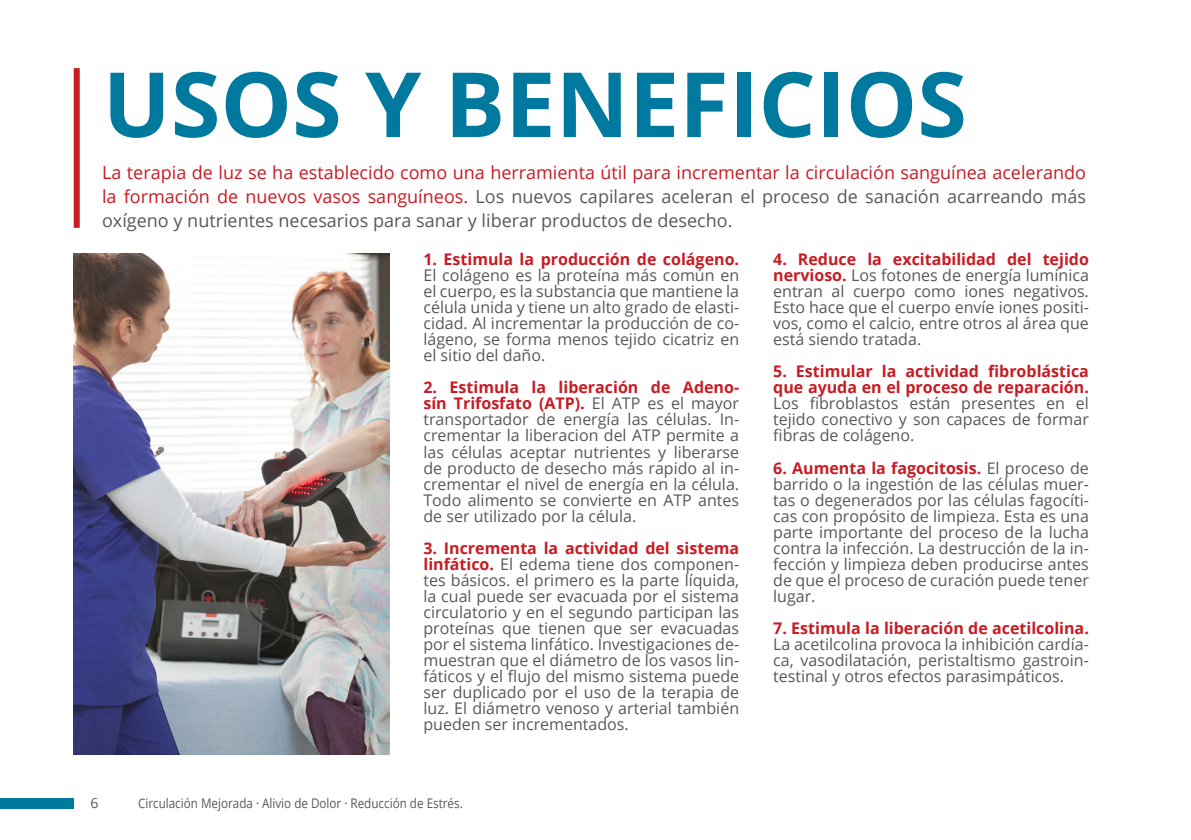
<style>
.page{position:relative;width:1191px;height:840px;background:#fff}
.page>*{position:absolute;margin:0;border:0;box-sizing:border-box;transform-origin:0 0}
.Header_Style_45pt{font:700 90px "Open Sans";color:#00799f}
.Header_Bottom_Text{font:18px/24px "Open Sans";color:#c81b22;text-align:justify}
.Maint_Text_style_8pt{font:16px/16px "Open Sans";color:#57585a;text-align:justify}
.t1{font:14px "Open Sans";color:#57585a}
.Maint_Text_style_8pt-2{font:13.2px "Open Sans";color:#57585a;scale:.88 1}
.s1{color:#57585a}
.s2{font-weight:700;color:#c81b22}
</style>
<div class="page">
<img style="left:74px;top:253px;width:315px;height:501px">
<div style="left:74px;top:68px;width:6px;height:160px;background:#c81b22"></div>
<div style="left:0;top:797px;width:74px;height:11px;background:#00799f"></div>
<p class="Header_Style_45pt" style="left:103px;top:41px;width:865px">USOS Y BENEFICIOS</p>
<p class="Header_Bottom_Text" style="left:102px;top:160px;width:985px">La terapia de luz se ha establecido como una herramienta útil para incrementar la circulación sanguínea acelerando la formación de nuevos vasos sanguíneos. <span class="s1">Los nuevos capilares aceleran el proceso de sanación acarreando más oxígeno y nutrientes necesarios para sanar y liberar productos de desecho.</span></p>
<p class="Maint_Text_style_8pt" style="left:423px;top:251px;width:317px"><span class="s2">1. Estimula la producción de colágeno.<br></span>El colágeno es la proteína más común en el cuerpo, es la substancia que mantiene la célula unida y tiene un alto grado de elasti&shy;cidad. Al incrementar la producción de co&shy;lágeno, se forma menos tejido cicatriz en el sitio del daño.</p>
<p class="Maint_Text_style_8pt" style="left:423px;top:379px;width:317px"><span class="s2">2. Estimula la liberación de Adeno&shy;sín Trifosfato (ATP).</span> El ATP es el mayor transportador de energía las células. In&shy;crementar la liberacion del ATP permite a las células aceptar nutrientes y liberarse de producto de desecho más rapido al in&shy;crementar el nivel de energía en la célula.<br>Todo alimento se convierte en ATP antes de ser utilizado por la célula.</p>
<p class="Maint_Text_style_8pt" style="left:423px;top:539px;width:317px"><span class="s2">3. Incrementa la actividad del sistema linfático.</span> El edema tiene dos componen&shy;tes básicos. el primero es la parte líquida, la cual puede ser evacuada por el sistema circulatorio y en el segundo participan las proteínas que tienen que ser evacuadas por el sistema linfático. Investigaciones de&shy;muestran que el diámetro de los vasos lin&shy;fáticos y el flujo del mismo sistema puede ser duplicado por el uso de la terapia de luz. El diámetro venoso y arterial también pueden ser incrementados.</p>
<p class="t1" style="left:90px;top:793px;width:10px">6</p>
<p class="Maint_Text_style_8pt-2" style="left:138px;top:793px;width:370px">Circulación Mejorada · Alivio de Dolor · Reducción de Estrés.</p>
<p class="Maint_Text_style_8pt" style="left:773px;top:251px;width:317px"><span class="s2">4. Reduce la excitabilidad del tejido nervioso.</span> Los fotones de energía lumínica entran al cuerpo como iones negativos.<br>Esto hace que el cuerpo envíe iones positi&shy;vos, como el calcio, entre otros al área que está siendo tratada.</p>
<p class="Maint_Text_style_8pt" style="left:773px;top:363px;width:317px"><span class="s2">5. Estimular la actividad fibroblástica que ayuda en el proceso de reparación.<br></span>Los fibroblastos están presentes en el tejido conectivo y son capaces de formar fibras de colágeno.</p>
<p class="Maint_Text_style_8pt" style="left:773px;top:459px;width:317px"><span class="s2">6. Aumenta la fagocitosis.</span> El proceso de barrido o la ingestión de las células muer&shy;tas o degenerados por las células fagocíti&shy;cas con propósito de limpieza. Esta es una parte importante del proceso de la lucha contra la infección. La destrucción de la in&shy;fección y limpieza deben producirse antes de que el proceso de curación puede tener lugar.</p>
<p class="Maint_Text_style_8pt" style="left:773px;top:619px;width:317px"><span class="s2">7. Estimula la liberación de acetilcolina.<br></span>La acetilcolina provoca la inhibición cardía&shy;ca, vasodilatación, peristaltismo gastroin&shy;testinal y otros efectos parasimpáticos.</p>
</div>
